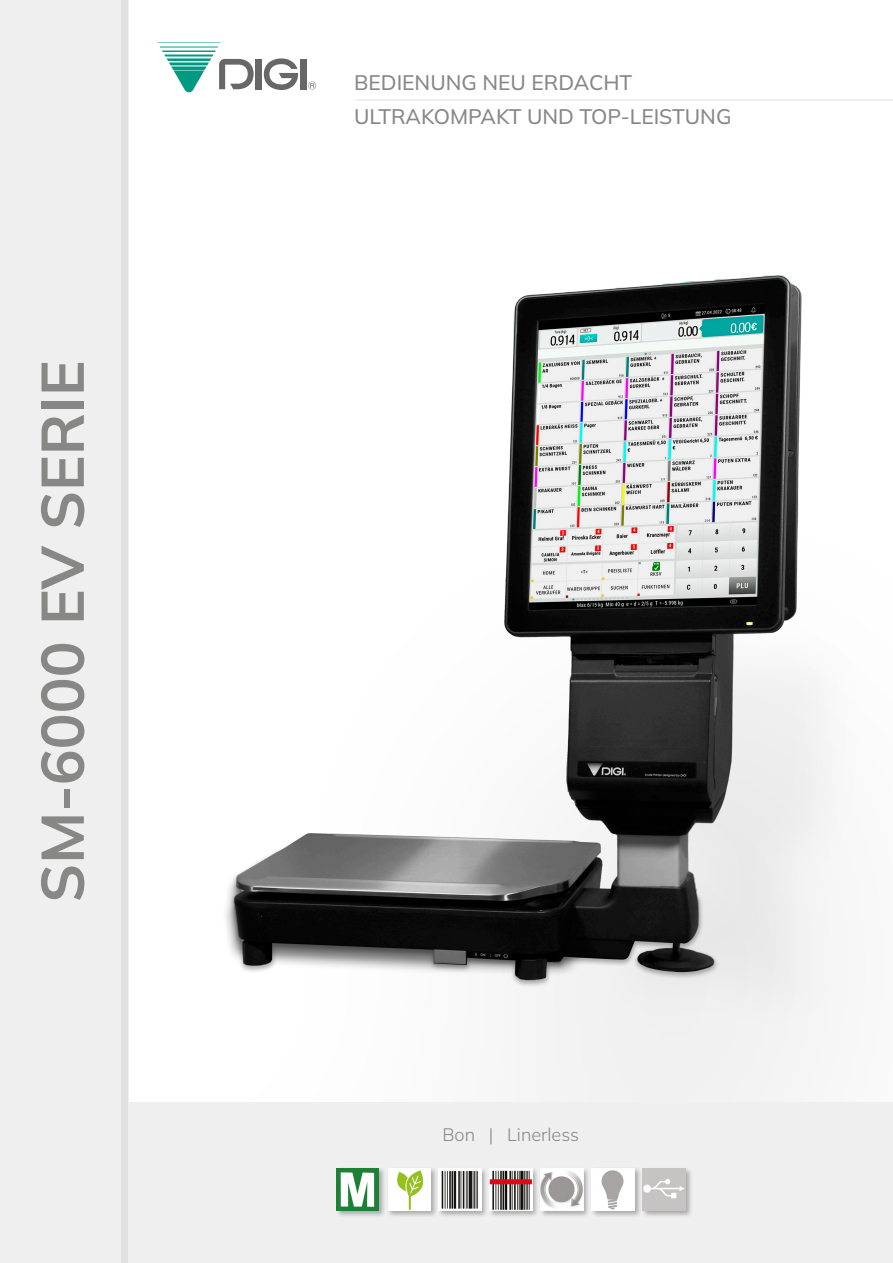
<style>
.page{position:relative;width:893px;height:1263px;background:#fff}
.page>*{position:absolute;margin:0;border:0;box-sizing:border-box;transform-origin:0 0}
.t1{font:700 60px "Mulish";color:#878786}
.t2{font:500 21px "Mulish";color:#878786}
.t3{font:300 18px "Mulish";color:#878786}
</style>
<div class="page">
<img style="left:225px;top:275px;width:607px;height:808px">
<div style="left:0;top:0;width:129px;height:1263px;background:#efefef"></div>
<div style="left:0;top:1102px;width:893px;height:161px;background:#efefef"></div>
<div style="left:121px;top:0;width:7px;height:1263px;background:#e1e1e1"></div>
<div style="left:437px;top:1167px;width:52px;height:51px;background:#000;opacity:.3"></div>
<img style="left:438px;top:1168px;width:43px;height:43px">
<div style="left:488px;top:1167px;width:52px;height:51px;background:#000;opacity:.3"></div>
<img style="left:490px;top:1168px;width:42px;height:43px">
<div style="left:590px;top:1167px;width:52px;height:51px;background:#000;opacity:.3"></div>
<img style="left:592px;top:1168px;width:42px;height:43px">
<div style="left:335px;top:1167px;width:52px;height:51px;background:#000;opacity:.3"></div>
<img style="left:336px;top:1168px;width:43px;height:43px">
<div style="left:539px;top:1167px;width:52px;height:51px;background:#000;opacity:.3"></div>
<img style="left:541px;top:1168px;width:42px;height:43px">
<div style="left:641px;top:1167px;width:52px;height:51px;background:#000;opacity:.3"></div>
<img style="left:643px;top:1168px;width:42px;height:43px">
<div style="left:386px;top:1167px;width:52px;height:51px;background:#000;opacity:.3"></div>
<img style="left:388px;top:1168px;width:43px;height:43px">
<hr style="left:157px;top:43px;width:64px;height:1px;background:#009a82">
<svg style="left:160px;top:47px;width:94px;height:45px"></svg>
<div style="left:256px;top:59px;width:6px;height:30px;background:#676767"></div>
<div style="left:300px;top:59px;width:6px;height:30px;background:#676767"></div>
<svg style="left:264px;top:58px;width:34px;height:32px"></svg>
<svg style="left:308px;top:82px;width:8px;height:7px"></svg>
<hr style="left:355px;top:99px;width:538px;height:2px;background:#ededec">
<p class="t1" style="left:22px;top:902px;width:544px;rotate:-90deg">SM-6000 EV SERIE</p>
<p class="t2" style="left:354px;top:68px;width:280px">BEDIENUNG NEU ERDACHT</p>
<p class="t2" style="left:354px;top:102px;width:379px">ULTRAKOMPAKT UND TOP-LEISTUNG</p>
<p class="t3" style="left:442px;top:1122px;width:138px">Bon | Linerless</p>
</div>
